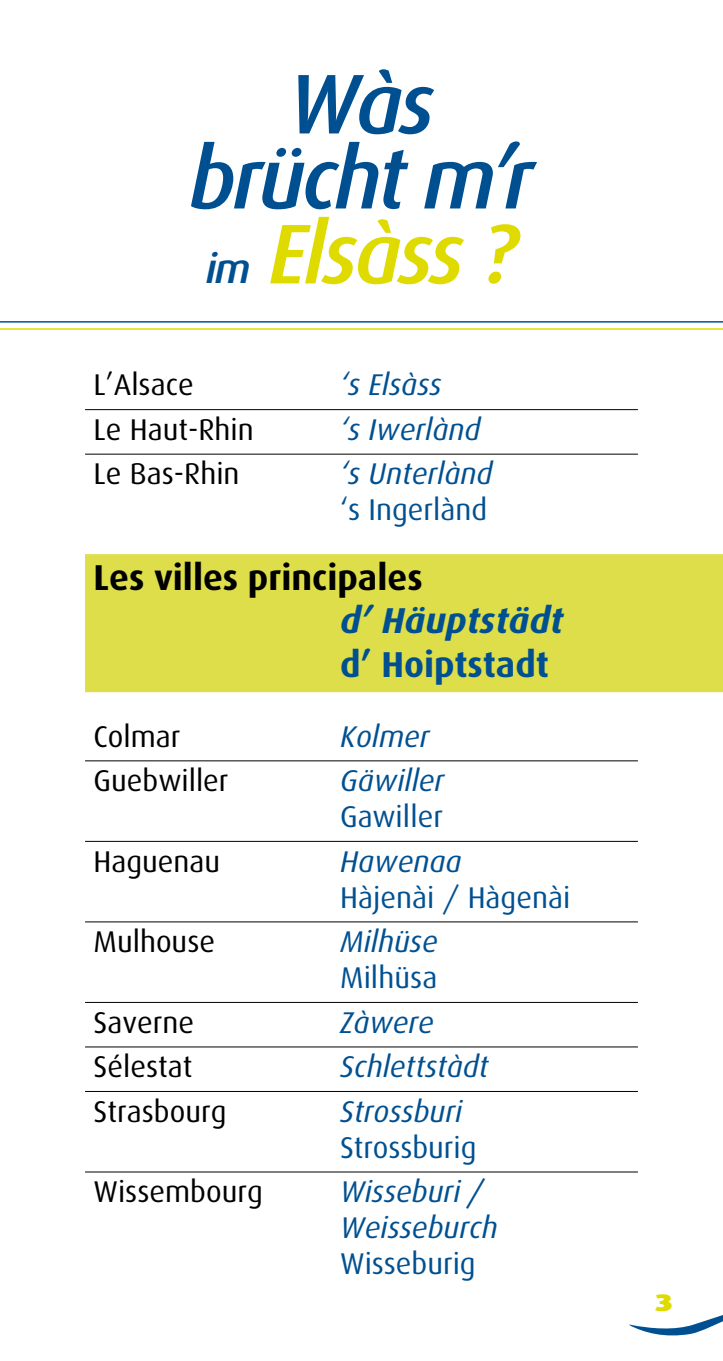
<style>
.page{position:relative;width:723px;height:1361px;background:#fff}
.page>*{position:absolute;margin:0;border:0;box-sizing:border-box;transform-origin:0 0}
.t1{font:italic 500 84.9px/75px "Dax";letter-spacing:-.04em;color:#005091;text-align:center}
.t2{font:700 36px "Dax";color:#000}
.t3{font:italic 700 36px "Dax";color:#005091}
.t4{font:700 36px "Dax";color:#005091}
.t5{font:italic 30px/36px "Dax";color:#005091}
.t6{font:30px "Dax";color:#000}
.t7{font:30px "Dax";color:#005091}
.t8{font:900 24px "Dax";color:#dfdb00;scale:1.3 1}
.s1{font-size:41.4px}
.s2{color:#dfdb00}
</style>
<div class="page">
<svg style="left:629px;top:1315px;width:94px;height:21px"></svg>
<hr style="left:85px;top:409px;width:553px;height:1px;background:#000">
<hr style="left:85px;top:454px;width:553px;height:1px;background:#000">
<div style="left:85px;top:554px;width:638px;height:138px;background:#dede4b"></div>
<hr style="left:85px;top:760px;width:553px;height:1px;background:#000">
<hr style="left:85px;top:841px;width:553px;height:1px;background:#000">
<hr style="left:85px;top:921px;width:553px;height:1px;background:#000">
<hr style="left:85px;top:1002px;width:553px;height:1px;background:#000">
<hr style="left:85px;top:1046px;width:553px;height:1px;background:#000">
<hr style="left:85px;top:1091px;width:553px;height:1px;background:#000">
<hr style="left:85px;top:1171px;width:553px;height:1px;background:#000">
<hr style="left:0;top:321px;width:723px;height:2px;background:#005091">
<hr style="left:0;top:328px;width:723px;height:2px;background:#dfdb00">
<h1 class="t1" style="left:189px;top:67px;width:346px">Wàs brücht m’r <span class="s1">im</span> <span class="s2">Elsàss ?</span></h1>
<p class="t6" style="left:94px;top:368px;width:102px">L’Alsace</p>
<p class="t5" style="left:340px;top:367px;width:103px">‘s Elsàss</p>
<p class="t6" style="left:94px;top:413px;width:162px">Le Haut-Rhin</p>
<p class="t5" style="left:340px;top:412px;width:142px">‘s Iwerlànd</p>
<p class="t6" style="left:94px;top:457px;width:148px">Le Bas-Rhin</p>
<p class="t5" style="left:340px;top:456px;width:154px">‘s Unterlànd</p>
<p class="t7" style="left:340px;top:493px;width:149px">‘s Ingerlànd</p>
<p class="t2" style="left:94px;top:557px;width:331px">Les villes principales</p>
<p class="t3" style="left:340px;top:600px;width:225px">d’ Häuptstädt</p>
<p class="t4" style="left:340px;top:644px;width:210px">d’ Hoiptstadt</p>
<p class="t6" style="left:94px;top:719px;width:88px">Colmar</p>
<p class="t5" style="left:340px;top:718px;width:91px">Kolmer</p>
<p class="t6" style="left:94px;top:764px;width:137px">Guebwiller</p>
<p class="t5" style="left:340px;top:763px;width:106px">Gäwiller</p>
<p class="t7" style="left:340px;top:800px;width:104px">Gawiller</p>
<p class="t6" style="left:94px;top:844px;width:128px">Haguenau</p>
<p class="t5" style="left:340px;top:843px;width:123px">Hawenaa</p>
<p class="t7" style="left:340px;top:880px;width:232px">Hàjenài / Hàgenài</p>
<p class="t6" style="left:94px;top:925px;width:123px">Mulhouse</p>
<p class="t5" style="left:340px;top:924px;width:99px">Milhüse</p>
<p class="t7" style="left:340px;top:961px;width:99px">Milhüsa</p>
<p class="t6" style="left:94px;top:1005px;width:102px">Saverne</p>
<p class="t5" style="left:340px;top:1004px;width:95px">Zàwere</p>
<p class="t6" style="left:94px;top:1050px;width:100px">Sélestat</p>
<p class="t5" style="left:340px;top:1049px;width:150px">Schlettstàdt</p>
<p class="t6" style="left:94px;top:1094px;width:134px">Strasbourg</p>
<p class="t5" style="left:340px;top:1093px;width:123px">Strossburi</p>
<p class="t7" style="left:340px;top:1130px;width:138px">Strossburig</p>
<p class="t6" style="left:94px;top:1175px;width:171px">Wissembourg</p>
<p class="t5" style="left:340px;top:1174px;width:159px">Wisseburi /<br>Weisseburch</p>
<p class="t7" style="left:340px;top:1247px;width:137px">Wisseburig</p>
<p class="t8" style="left:655px;top:1289px;width:16px">3</p>
</div>
